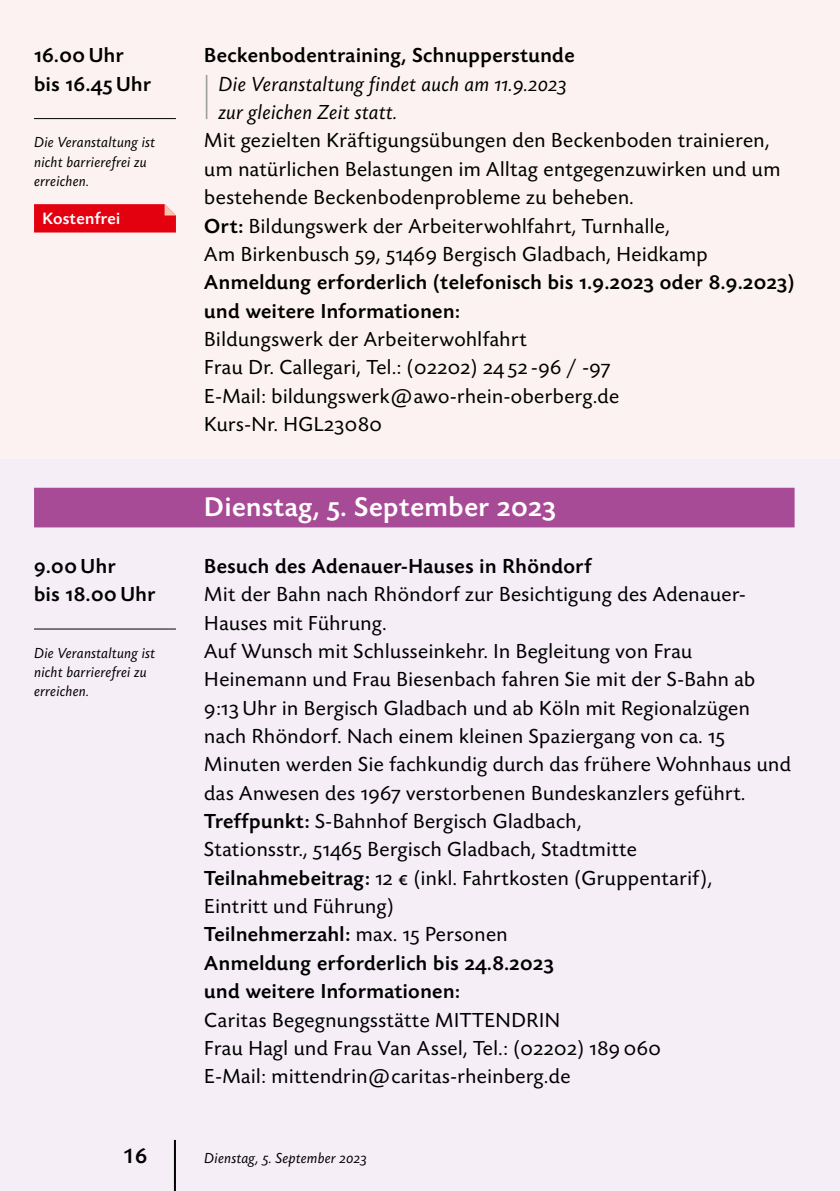
<style>
.page{position:relative;width:840px;height:1191px;background:#fff}
.page>*{position:absolute;margin:0;border:0;box-sizing:border-box;transform-origin:0 0}
.Head_Dienstag{font:500 28px "Today Sans Now Pro";letter-spacing:.025em;color:#fff}
.t1{font:500 22px "Today Sans Now Pro";color:#000}
.FL_Txt{font:21px/28.4px "Today Sans Now Pro";letter-spacing:.025em;color:#000}
.FL_Txt-2{font:500 21px/28.4px "Today Sans Now Pro";letter-spacing:.025em;color:#000}
.FL-Zusatzinfo{font:italic 21px/28.4px "Today Sans Now Pro";letter-spacing:.025em;color:#000}
.Kostenfrei{font:500 17px "Today Sans Now Pro";letter-spacing:.025em;color:#fff}
.Marginalien{font:italic 15px/19.2px "Today Sans Now Pro";letter-spacing:.025em;color:#000}
.s1{font-weight:500}
.s2{font-weight:400}
</style>
<div class="page">
<div style="left:0;top:0;width:839px;height:459px;background:#fcf2f1"></div>
<div style="left:0;top:459px;width:839px;height:732px;background:#f5eef7"></div>
<hr style="left:174px;top:1140px;width:2px;height:51px;background:#000">
<hr style="left:206px;top:75px;width:1px;height:44px;background:#9c9d9d">
<div style="left:34px;top:488px;width:760px;height:39px;background:#a84b97"></div>
<hr style="left:34px;top:118px;width:142px;height:1px;background:#000">
<svg style="left:34px;top:204px;width:142px;height:28px;background:#e30816"></svg>
<hr style="left:34px;top:628px;width:142px;height:1px;background:#000">
<p class="FL_Txt-2" style="left:34px;top:41px;width:118px">16.00 Uhr bis 16.45 Uhr</p>
<p class="Marginalien" style="left:34px;top:133px;width:122px">Die Veranstaltung ist nicht barrierefrei zu erreichen.</p>
<p class="Kostenfrei" style="left:43px;top:209px;width:79px">Kostenfrei</p>
<p class="FL_Txt-2" style="left:34px;top:552px;width:123px">9.00 Uhr<br>bis 18.00 Uhr</p>
<p class="Marginalien" style="left:34px;top:643px;width:122px">Die Veranstaltung ist nicht barrierefrei zu erreichen.</p>
<p class="FL_Txt-2" style="left:204px;top:41px;width:371px">Beckenbodentraining, Schnupperstunde</p>
<p class="FL-Zusatzinfo" style="left:218px;top:70px;width:349px">Die Veranstaltung findet auch am 11.9.2023 zur gleichen Zeit statt.</p>
<p class="FL_Txt" style="left:204px;top:126px;width:577px">Mit gezielten Kräftigungsübungen den Beckenboden trainieren, um natürlichen Belastungen im Alltag entgegenzuwirken und um bestehende Beckenbodenprobleme zu beheben.</p>
<p class="FL_Txt" style="left:204px;top:211px;width:466px"><span class="s1">Ort:</span> Bildungswerk der Arbeiterwohlfahrt, Turnhalle,</p>
<p class="FL_Txt" style="left:204px;top:240px;width:504px">Am Birkenbusch 59, 51469 Bergisch Gladbach, Heidkamp</p>
<p class="FL_Txt-2" style="left:204px;top:268px;width:591px">Anmeldung erforderlich (telefonisch bis 1.9.2023 oder 8.9.2023) und weitere Informationen:</p>
<p class="FL_Txt" style="left:204px;top:325px;width:324px">Bildungswerk der Arbeiterwohlfahrt</p>
<p class="FL_Txt" style="left:204px;top:353px;width:407px">Frau Dr. Callegari, Tel.: (02202) 24 52 -96 / -97</p>
<p class="FL_Txt" style="left:204px;top:381px;width:416px">E-Mail: bildungswerk@awo-rhein-oberberg.de</p>
<p class="FL_Txt" style="left:204px;top:410px;width:179px">Kurs-Nr. HGL23080</p>
<p class="Head_Dienstag" style="left:204px;top:490px;width:353px">Dienstag, 5. September 2023</p>
<p class="FL_Txt-2" style="left:204px;top:552px;width:388px">Besuch des Adenauer-Hauses in Rhöndorf</p>
<p class="FL_Txt" style="left:204px;top:580px;width:542px">Mit der Bahn nach Rhöndorf zur Besichtigung des Adenauer-<br>Hauses mit Führung.</p>
<p class="FL_Txt" style="left:204px;top:637px;width:587px">Auf Wunsch mit Schlusseinkehr. In Begleitung von Frau Heinemann und Frau Biesenbach fahren Sie mit der S-Bahn ab 9:13 Uhr in Bergisch Gladbach und ab Köln mit Regionalzügen nach Rhöndorf. Nach einem kleinen Spaziergang von ca. 15<br>Minuten werden Sie fachkundig durch das frühere Wohnhaus und das Anwesen des 1967 verstorbenen Bundeskanzlers geführt.</p>
<p class="FL_Txt" style="left:204px;top:807px;width:378px"><span class="s1">Treffpunkt:</span> S-Bahnhof Bergisch Gladbach,</p>
<p class="FL_Txt" style="left:204px;top:835px;width:434px">Stationsstr., 51465 Bergisch Gladbach, Stadtmitte</p>
<p class="FL_Txt" style="left:204px;top:863px;width:509px"><span class="s1">Teilnahmebeitrag:</span> 12 € (inkl. Fahrtkosten (Gruppentarif),<br>Eintritt und Führung)</p>
<p class="FL_Txt-2" style="left:204px;top:920px;width:304px">Teilnehmerzahl: <span class="s2">max. 15 Personen</span></p>
<p class="FL_Txt-2" style="left:204px;top:949px;width:350px">Anmeldung erforderlich bis 24.8.2023 und weitere Informationen:</p>
<p class="FL_Txt" style="left:204px;top:1005px;width:357px">Caritas Begegnungsstätte MITTENDRIN</p>
<p class="FL_Txt" style="left:204px;top:1033px;width:458px">Frau Hagl und Frau Van Assel, Tel.: (02202) 189 060</p>
<p class="FL_Txt" style="left:204px;top:1062px;width:367px">E-Mail: mittendrin@caritas-rheinberg.de</p>
<p class="t1" style="left:122px;top:1142px;width:27px">16</p>
<p class="Marginalien" style="left:204px;top:1148px;width:164px">Dienstag, 5. September 2023</p>
</div>
